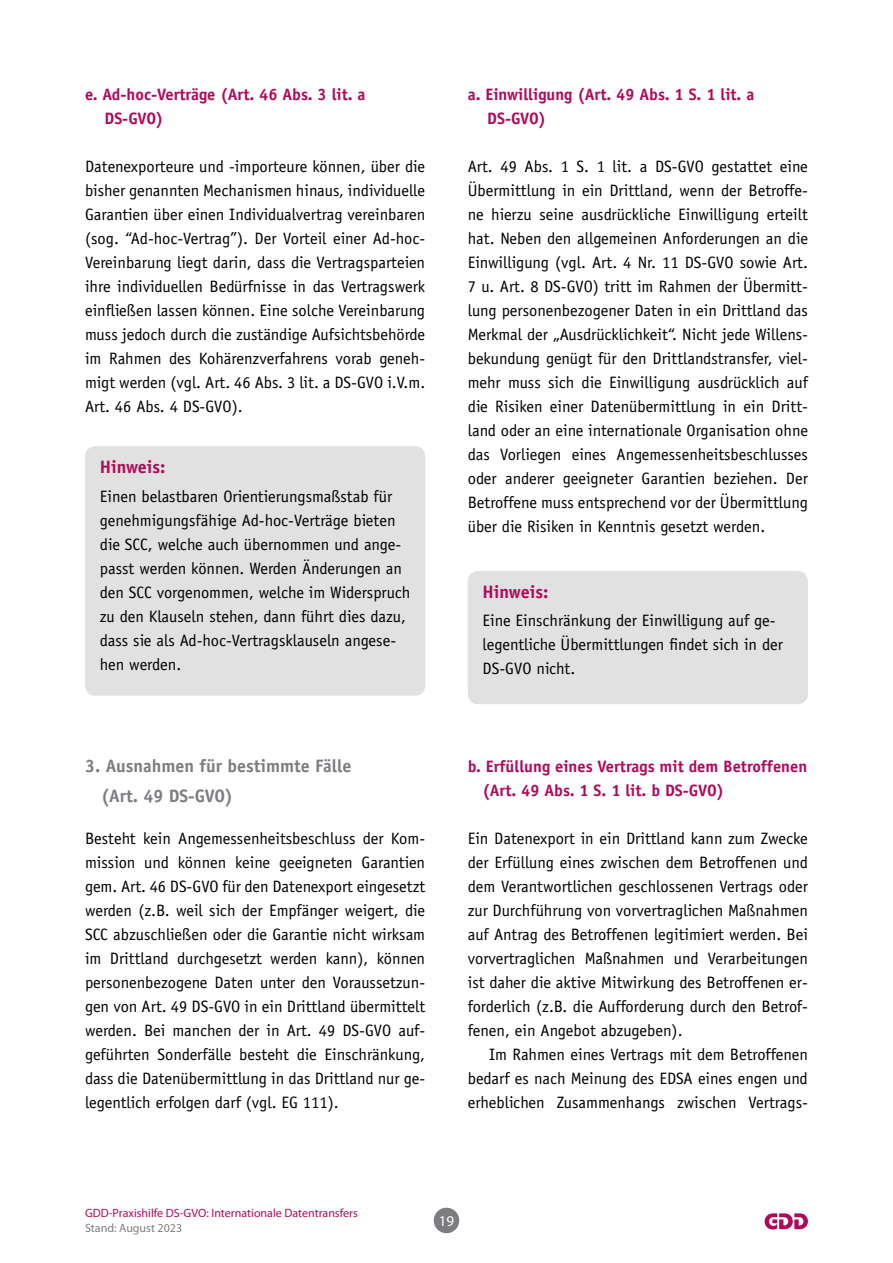
<style>
.page{position:relative;width:893px;height:1263px;background:#fff}
.page>*{position:absolute;margin:0;border:0;box-sizing:border-box;transform-origin:0 0}
.t1{font:700 18px/30px "Officina Sans Std";color:#7d7c81}
.t2{font:700 18px "Officina Sans Std";color:#b1095a}
.t3{font:16.5px/24px "Officina Sans Std";color:#000;text-align:justify}
.t4{font:700 16.5px/24px "Officina Sans Std";color:#b1095a}
.t5{font:15px "Myriad Pro";color:#fff}
.t6{font:12px "Myriad Pro";color:#b1095a}
.t7{font:12px "Myriad Pro";color:#7d7c81}
</style>
<div class="page">
<div style="left:434px;top:1208px;width:25px;height:25px;background:#7d7c81;border-radius:50%"></div>
<svg style="left:765px;top:1213px;width:43px;height:16px"></svg>
<div style="left:85px;top:446px;width:340px;height:250px;background:#e2e1e1;border-radius:10px"></div>
<div style="left:468px;top:571px;width:340px;height:133px;background:#e2e1e1;border-radius:10px"></div>
<p class="t4" style="left:105px;top:82px;width:262px;text-indent:-20px">e. Ad-hoc-Verträge (Art. 46 Abs. 3 lit. a<br>DS-GVO)</p>
<p class="t3" style="left:85px;top:154px;width:342px">Datenexporteure und -importeure können, über die bisher genannten Mechanismen hinaus, individuelle Garantien über einen Individualvertrag vereinbaren (sog. “Ad-hoc-Vertrag”). Der Vorteil einer Ad-hoc-Vereinbarung liegt darin, dass die Vertragsparteien ihre individuellen Bedürfnisse in das Vertragswerk einfließen lassen können. Eine solche Vereinbarung muss jedoch durch die zuständige Aufsichtsbehörde im Rahmen des Kohärenzverfahrens vorab geneh&shy;migt werden (vgl. Art. 46 Abs. 3 lit. a DS-GVO i.V.m.<br>Art. 46 Abs. 4 DS-GVO).</p>
<p class="t2" style="left:100px;top:456px;width:67px">Hinweis:</p>
<p class="t3" style="left:100px;top:484px;width:312px;text-align:left">Einen belastbaren Orientierungsmaßstab für genehmigungsfähige Ad-hoc-Verträge bieten die SCC, welche auch übernommen und ange&shy;passt werden können. Werden Änderungen an den SCC vorgenommen, welche im Widerspruch zu den Klauseln stehen, dann führt dies dazu, dass sie als Ad-hoc-Vertragsklauseln angese&shy;hen werden.</p>
<p class="t1" style="left:101px;top:751px;width:252px;text-indent:-16px">3. Ausnahmen für bestimmte Fälle (Art. 49 DS-GVO)</p>
<p class="t3" style="left:85px;top:826px;width:342px">Besteht kein Angemessenheitsbeschluss der Kom&shy;mission und können keine geeigneten Garantien gem. Art. 46 DS-GVO für den Datenexport eingesetzt werden (z.B. weil sich der Empfänger weigert, die SCC abzuschließen oder die Garantie nicht wirksam im Drittland durchgesetzt werden kann), können personenbezogene Daten unter den Voraussetzun&shy;gen von Art. 49 DS-GVO in ein Drittland übermittelt werden. Bei manchen der in Art. 49 DS-GVO auf&shy;geführten Sonderfälle besteht die Einschränkung, dass die Datenübermittlung in das Drittland nur ge&shy;legentlich erfolgen darf (vgl. EG 111).</p>
<p class="t4" style="left:487px;top:82px;width:269px;text-indent:-20px">a. Einwilligung (Art. 49 Abs. 1 S. 1 lit. a<br>DS-GVO)</p>
<p class="t3" style="left:468px;top:154px;width:342px">Art. 49 Abs. 1 S. 1 lit. a DS-GVO gestattet eine Übermittlung in ein Drittland, wenn der Betroffe&shy;ne hierzu seine ausdrückliche Einwilligung erteilt hat. Neben den allgemeinen Anforderungen an die Einwilligung (vgl. Art. 4 Nr. 11 DS-GVO sowie Art.<br>7 u. Art. 8 DS-GVO) tritt im Rahmen der Übermitt&shy;lung personenbezogener Daten in ein Drittland das Merkmal der „Ausdrücklichkeit“. Nicht jede Willens&shy;bekundung genügt für den Drittlandstransfer, viel&shy;mehr muss sich die Einwilligung ausdrücklich auf die Risiken einer Datenübermittlung in ein Dritt&shy;land oder an eine internationale Organisation ohne das Vorliegen eines Angemessenheitsbeschlusses oder anderer geeigneter Garantien beziehen. Der Betroffene muss entsprechend vor der Übermittlung über die Risiken in Kenntnis gesetzt werden.</p>
<p class="t2" style="left:483px;top:581px;width:67px">Hinweis:</p>
<p class="t3" style="left:483px;top:609px;width:302px;text-align:left">Eine Einschränkung der Einwilligung auf ge&shy;legentliche Übermittlungen findet sich in der<br>DS-GVO nicht.</p>
<p class="t4" style="left:482px;top:754px;width:326px;text-indent:-15px">b. Erfüllung eines Vertrags mit dem Betroffenen (Art. 49 Abs. 1 S. 1 lit. b DS-GVO)</p>
<p class="t3" style="left:468px;top:827px;width:342px">Ein Datenexport in ein Drittland kann zum Zwecke der Erfüllung eines zwischen dem Betroffenen und dem Verantwortlichen geschlossenen Vertrags oder zur Durchführung von vorvertraglichen Maßnahmen auf Antrag des Betroffenen legitimiert werden. Bei vorvertraglichen Maßnahmen und Verarbeitungen ist daher die aktive Mitwirkung des Betroffenen er&shy;forderlich (z.B. die Aufforderung durch den Betrof&shy;fenen, ein Angebot abzugeben).</p>
<p class="t3" style="left:468px;top:1043px;width:342px;text-indent:21px">Im Rahmen eines Vertrags mit dem Betroffenen bedarf es nach Meinung des EDSA eines engen und erheblichen Zusammenhangs zwischen Vertrags-</p>
<p class="t6" style="left:85px;top:1205px;width:274px">GDD-Praxishilfe DS-GVO: Internationale Datentransfers</p>
<p class="t7" style="left:85px;top:1220px;width:99px">Stand: August 2023</p>
<p class="t5" style="left:439px;top:1211px;width:17px">19</p>
</div>
